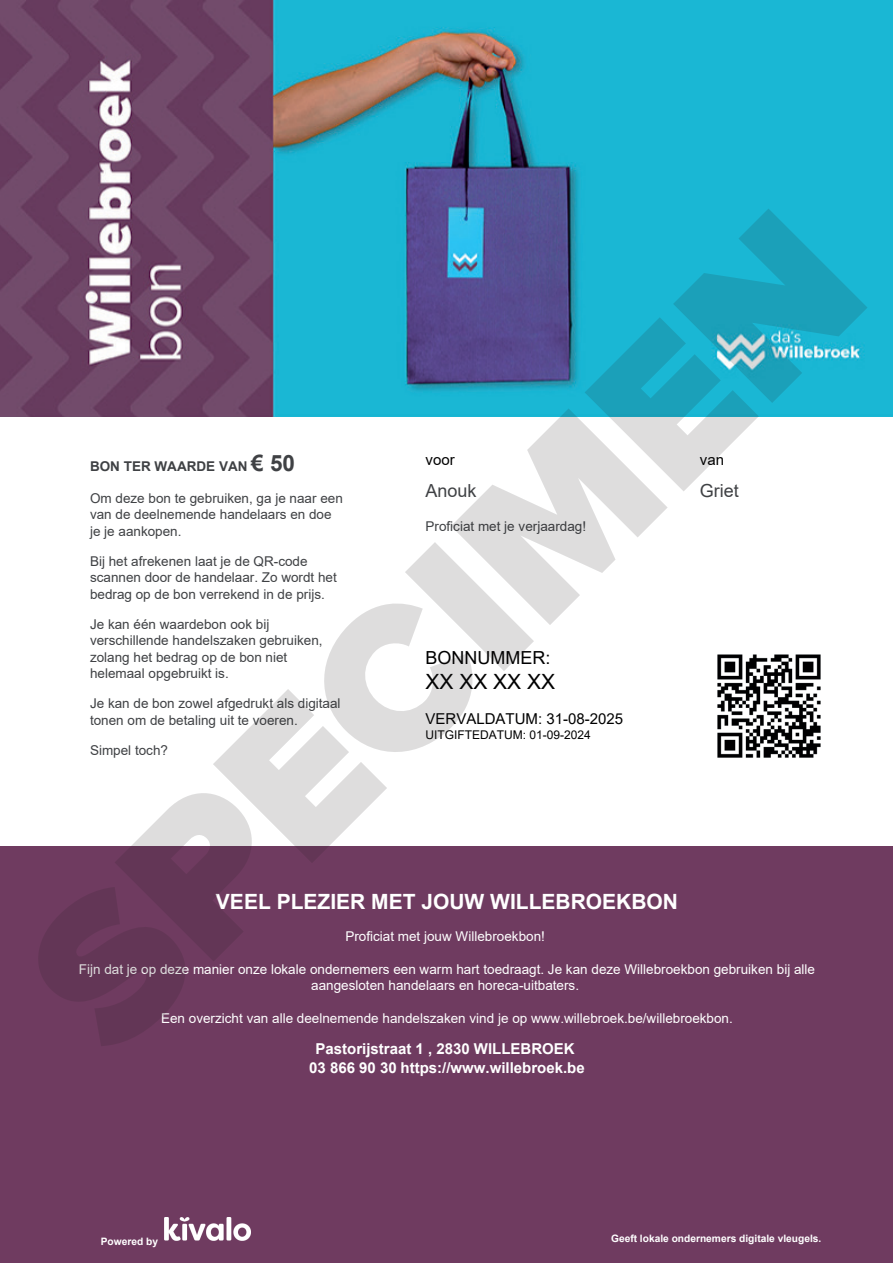
<style>
.page{position:relative;width:893px;height:1263px;background:#fff}
.page>*{position:absolute;margin:0;border:0;box-sizing:border-box;transform-origin:0 0}
.t1{font:900 210px "Proxima Nova";color:#231f20}
.t2{font:700 21px "Arial";color:#fff}
.t3{font:21px "Arial";color:#000001}
.t4{font:18px "Arial";color:#3f4144}
.t5{font:18px "Arial";color:#000001}
.t6{font:700 15px/18.3px "Arial";color:#fff;text-align:center}
.t7{font:15px "Arial";color:#000001}
.t8{font:13.5px/16.5px "Arial";color:#3f4144}
.t9{font:13.5px/16.5px "Arial";color:#fff;text-align:center}
.t10{font:700 13.5px "Arial";color:#3f4144}
.t11{font:12px "Arial";color:#000001}
.t12{font:700 10.2px "Arial";color:#fff}
.s1{font-size:22.5px}
</style>
<div class="page">
<img style="left:0;top:0;width:893px;height:417px">
<div style="left:0;top:846px;width:893px;height:354px;background:#6f3b60"></div>
<img style="left:717px;top:654px;width:104px;height:104px">
<div style="left:0;top:1200px;width:893px;height:63px;background:#6f3b60"></div>
<img style="left:164px;top:1218px;width:86px;height:22px">
<h1 class="t1" style="left:-3px;top:943px;width:1078px;rotate:-45deg">SPECIMEN</h1>
<p class="t10" style="left:90px;top:456px;width:207px">BON TER WAARDE VAN <span class="s1">€ 50</span></p>
<p class="t8" style="left:90px;top:490px;width:254px">Om deze bon te gebruiken, ga je naar een van de deelnemende handelaars en doe je je aankopen.</p>
<p class="t8" style="left:90px;top:553px;width:248px">Bij het afrekenen laat je de QR-code scannen door de handelaar. Zo wordt het bedrag op de bon verrekend in de prijs.</p>
<p class="t8" style="left:90px;top:616px;width:234px">Je kan één waardebon ook bij verschillende handelszaken gebruiken, zolang het bedrag op de bon niet helemaal opgebruikt is.</p>
<p class="t8" style="left:90px;top:695px;width:252px">Je kan de bon zowel afgedrukt als digitaal tonen om de betaling uit te voeren.</p>
<p class="t8" style="left:90px;top:741px;width:80px">Simpel toch?</p>
<p class="t7" style="left:700px;top:449px;width:26px">van</p>
<p class="t4" style="left:700px;top:479px;width:41px">Griet</p>
<p class="t7" style="left:426px;top:449px;width:31px">voor</p>
<p class="t4" style="left:426px;top:479px;width:53px">Anouk</p>
<p class="t8" style="left:426px;top:518px;width:162px">Proficiat met je verjaardag!</p>
<p class="t5" style="left:426px;top:645px;width:126px">BONNUMMER:</p>
<p class="t3" style="left:426px;top:667px;width:131px">XX XX XX XX</p>
<p class="t7" style="left:426px;top:708px;width:199px">VERVALDATUM: 31-08-2025</p>
<p class="t11" style="left:426px;top:726px;width:167px">UITGIFTEDATUM: 01-09-2024</p>
<p class="t2" style="left:216px;top:886px;width:464px">VEEL PLEZIER MET JOUW WILLEBROEKBON</p>
<p class="t9" style="left:345px;top:928px;width:201px">Proficiat met jouw Willebroekbon!</p>
<p class="t9" style="left:79px;top:961px;width:738px">Fijn dat je op deze manier onze lokale ondernemers een warm hart toedraagt. Je kan deze Willebroekbon gebruiken bij alle aangesloten handelaars en horeca-uitbaters.</p>
<p class="t9" style="left:161px;top:1010px;width:573px">Een overzicht van alle deelnemende handelszaken vind je op www.willebroek.be/willebroekbon.</p>
<p class="t6" style="left:309px;top:1040px;width:277px">Pastorijstraat 1 , 2830 WILLEBROEK<br>03 866 90 30 https://www.willebroek.be</p>
<p class="t12" style="left:101px;top:1234px;width:59px">Powered by</p>
<p class="t12" style="left:611px;top:1231px;width:212px">Geeft lokale ondernemers digitale vleugels.</p>
</div>
